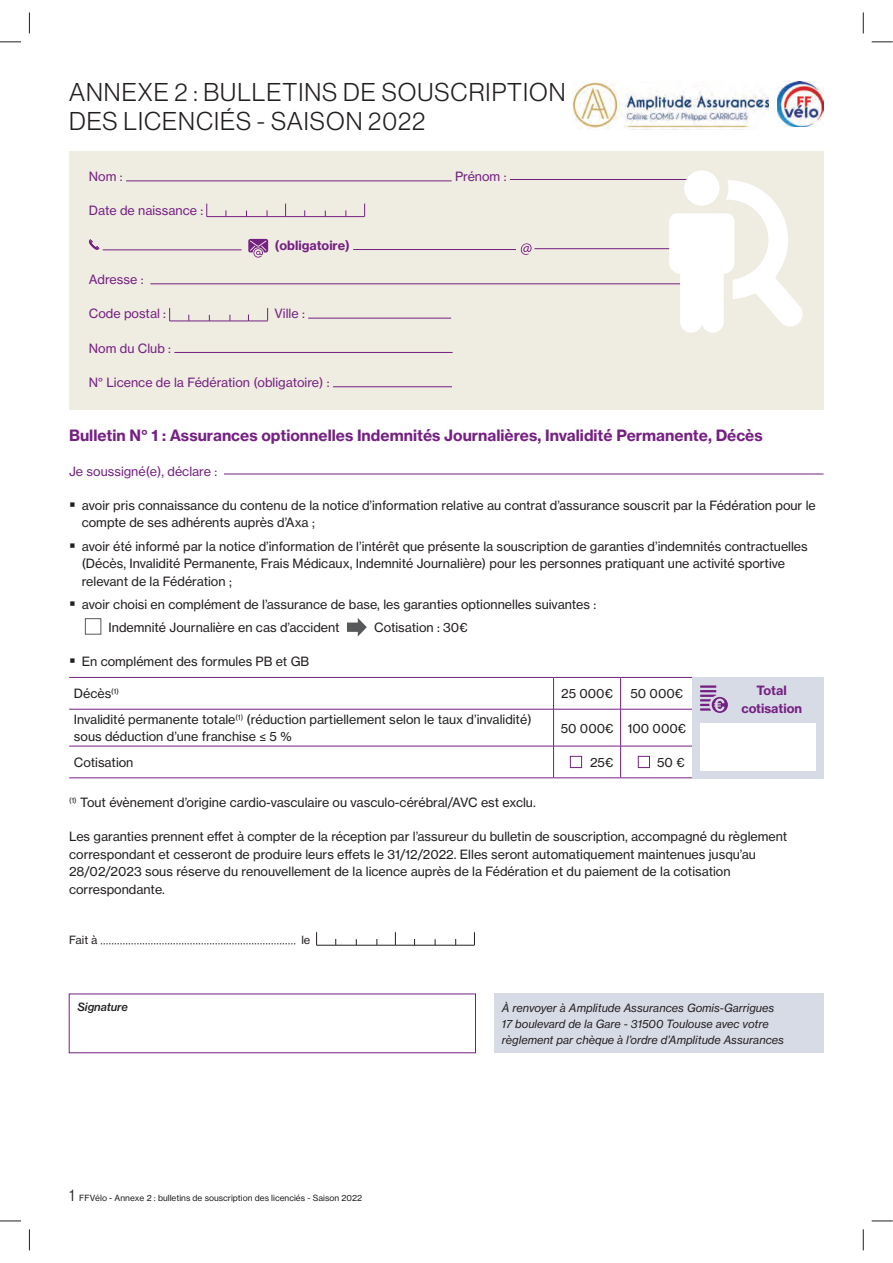
<style>
.page{position:relative;width:893px;height:1263px;background:#fff}
.page>*{position:absolute;margin:0;border:0;box-sizing:border-box;transform-origin:0 0}
.t1{font:25.2px/29.4px "N Haas Grotesk DS Std 45 Lt";letter-spacing:.04em;color:#231f20}
.t2{font:15.45px "N Haas Grotesk TX Std 75 Bd";color:#752183}
.t3{font:12.6px/17.5px "N Haas Grotesk TX Std 55 Rg";color:#231f20}
.t4{font:12.6px "N Haas Grotesk TX Std 55 Rg";color:#752183}
.t5{font:12.6px/17.5px "N Haas Grotesk TX Std 75 Bd";color:#752183;text-align:center}
.t6{font:11.25px/16px "N Haas Grotesk TX Std 56 It";color:#231f20}
.t7{font:11.25px "N Haas Grotesk TX Std 66 Md It";color:#231f20}
.t8{font:11.25px "N Haas Grotesk TX Std 55 Rg";color:#231f20}
.t9{font:8.4px "N Haas Grotesk TX Std 55 Rg";color:#231f20}
.s1{font-family:"Neue Haas Display";font-weight:300;font-size:16.5px}
</style>
<div class="page">
<div style="left:69px;top:151px;width:754px;height:258px;background:#efece1"></div>
<hr style="left:126px;top:181px;width:326px;height:1px;background:#752183">
<hr style="left:510px;top:179px;width:178px;height:1px;background:#752183">
<hr style="left:286px;top:216px;width:78px;height:1px;background:#752183">
<svg style="left:285px;top:204px;width:1px;height:13px"></svg>
<svg style="left:364px;top:204px;width:1px;height:13px"></svg>
<hr style="left:207px;top:216px;width:78px;height:1px;background:#752183">
<svg style="left:206px;top:204px;width:1px;height:13px"></svg>
<svg style="left:89px;top:239px;width:10px;height:11px"></svg>
<hr style="left:103px;top:250px;width:139px;height:1px;background:#752183">
<svg style="left:248px;top:239px;width:20px;height:19px"></svg>
<hr style="left:353px;top:249px;width:163px;height:1px;background:#752183">
<hr style="left:534px;top:248px;width:135px;height:1px;background:#752183">
<hr style="left:150px;top:284px;width:532px;height:1px;background:#752183">
<svg style="left:248px;top:308px;width:20px;height:14px"></svg>
<hr style="left:170px;top:321px;width:78px;height:1px;background:#752183">
<svg style="left:169px;top:308px;width:1px;height:13px"></svg>
<hr style="left:308px;top:318px;width:143px;height:1px;background:#752183">
<hr style="left:174px;top:352px;width:279px;height:1px;background:#752183">
<hr style="left:333px;top:387px;width:119px;height:1px;background:#752183">
<svg style="left:521px;top:243px;width:10px;height:12px"></svg>
<svg style="left:669px;top:170px;width:134px;height:163px"></svg>
<hr style="left:224px;top:474px;width:599px;height:1px;background:#752183">
<div style="left:85px;top:618px;width:16px;height:17px;border:1px solid #57585a"></div>
<svg style="left:347px;top:618px;width:20px;height:19px"></svg>
<hr style="left:69px;top:677px;width:484px;height:1px;background:#752183">
<hr style="left:553px;top:678px;width:1px;height:31px;background:#752183">
<hr style="left:553px;top:677px;width:68px;height:1px;background:#752183">
<hr style="left:620px;top:678px;width:1px;height:31px;background:#752183">
<hr style="left:621px;top:677px;width:72px;height:1px;background:#752183">
<hr style="left:69px;top:709px;width:484px;height:1px;background:#752183">
<hr style="left:553px;top:709px;width:1px;height:37px;background:#752183">
<hr style="left:553px;top:709px;width:68px;height:1px;background:#752183">
<hr style="left:620px;top:709px;width:1px;height:37px;background:#752183">
<hr style="left:621px;top:709px;width:72px;height:1px;background:#752183">
<hr style="left:69px;top:746px;width:484px;height:1px;background:#752183">
<hr style="left:69px;top:778px;width:484px;height:1px;background:#752183">
<hr style="left:553px;top:746px;width:1px;height:32px;background:#752183">
<hr style="left:553px;top:746px;width:68px;height:1px;background:#752183">
<hr style="left:553px;top:778px;width:68px;height:1px;background:#752183">
<hr style="left:620px;top:746px;width:1px;height:32px;background:#752183">
<hr style="left:621px;top:746px;width:72px;height:1px;background:#752183">
<hr style="left:621px;top:778px;width:72px;height:1px;background:#752183">
<svg style="left:101px;top:944px;width:194px;height:1px"></svg>
<hr style="left:395px;top:945px;width:79px;height:1px;background:#231f20">
<svg style="left:395px;top:932px;width:1px;height:13px"></svg>
<svg style="left:474px;top:932px;width:1px;height:13px"></svg>
<hr style="left:317px;top:945px;width:78px;height:1px;background:#231f20">
<svg style="left:316px;top:932px;width:1px;height:13px"></svg>
<svg style="left:570px;top:756px;width:80px;height:12px"></svg>
<div style="left:692px;top:677px;width:131px;height:102px;background:#d7dbe6"></div>
<svg style="left:700px;top:685px;width:28px;height:28px"></svg>
<div style="left:701px;top:723px;width:115px;height:48px;background:#fff"></div>
<div style="left:494px;top:994px;width:329px;height:59px;background:#d7dbe6"></div>
<img style="left:777px;top:82px;width:46px;height:45px">
<img style="left:572px;top:82px;width:197px;height:48px">
<svg style="left:0;top:42px;width:21px;height:1px"></svg>
<svg style="left:872px;top:42px;width:21px;height:1px"></svg>
<svg style="left:0;top:1221px;width:21px;height:1px"></svg>
<svg style="left:872px;top:1221px;width:21px;height:1px"></svg>
<svg style="left:29px;top:12px;width:1px;height:21px"></svg>
<svg style="left:29px;top:1229px;width:1px;height:21px"></svg>
<svg style="left:863px;top:12px;width:1px;height:21px"></svg>
<svg style="left:863px;top:1229px;width:1px;height:21px"></svg>
<h1 class="t1" style="left:69px;top:80px;width:498px">ANNEXE 2 : BULLETINS DE SOUSCRIPTION<br>DES LICENCIÉS - SAISON 2022</h1>
<p class="t4" style="left:89px;top:171px;width:35px">Nom :</p>
<p class="t4" style="left:455px;top:171px;width:53px">Prénom :</p>
<p class="t4" style="left:89px;top:206px;width:116px">Date de naissance :</p>
<p class="t5" style="left:275px;top:237px;width:76px">(obligatoire)</p>
<p class="t4" style="left:89px;top:274px;width:56px">Adresse :</p>
<p class="t4" style="left:89px;top:309px;width:79px">Code postal :</p>
<p class="t4" style="left:274px;top:309px;width:32px">Ville :</p>
<p class="t4" style="left:89px;top:343px;width:84px">Nom du Club :</p>
<p class="t4" style="left:89px;top:377px;width:242px">N° Licence de la Fédération (obligatoire) :</p>
<p class="t2" style="left:69px;top:429px;width:695px">Bulletin N° 1 : Assurances optionnelles Indemnités Journalières, Invalidité Permanente, Décès</p>
<p class="t4" style="left:69px;top:466px;width:150px">Je soussigné(e), déclare :</p>
<p class="t3" style="left:82px;top:497px;width:736px">avoir pris connaissance du contenu de la notice d’information relative au contrat d’assurance souscrit par la Fédération pour le compte de ses adhérents auprès d’Axa ;</p>
<p class="t3" style="left:82px;top:538px;width:727px">avoir été informé par la notice d’information de l’intérêt que présente la souscription de garanties d’indemnités contractuelles (Décès, Invalidité Permanente, Frais Médicaux, Indemnité Journalière) pour les personnes pratiquant une activité sportive relevant de la Fédération ;</p>
<p class="t3" style="left:109px;top:593px;width:489px;line-height:23.1px;text-indent:-27px">avoir choisi en complément de l’assurance de base, les garanties optionnelles suivantes :<br>Indemnité Journalière en cas d’accident</p>
<p class="t3" style="left:374px;top:619px;width:95px">Cotisation : 30€</p>
<p class="t3" style="left:82px;top:653px;width:229px">En complément des formules PB et GB</p>
<p class="t3" style="left:74px;top:686px;width:47px">Décès<sup>(1)</sup></p>
<p class="t3" style="left:561px;top:686px;width:53px">25 000€</p>
<p class="t3" style="left:630px;top:686px;width:54px">50 000€</p>
<p class="t3" style="left:74px;top:711px;width:459px">Invalidité permanente totale<sup>(1)</sup> (réduction partiellement selon le taux d’invalidité) sous déduction d’une franchise ≤ 5 %</p>
<p class="t3" style="left:561px;top:720px;width:127px">50 000€ 100 000€</p>
<p class="t3" style="left:74px;top:754px;width:61px">Cotisation</p>
<p class="t3" style="left:590px;top:754px;width:25px">25€</p>
<p class="t3" style="left:657px;top:754px;width:29px">50 €</p>
<p class="t3" style="left:69px;top:794px;width:468px"><sup>(1)</sup> Tout évènement d’origine cardio-vasculaire ou vasculo-cérébral/AVC est exclu.</p>
<p class="t3" style="left:69px;top:828px;width:720px">Les garanties prennent effet à compter de la réception par l’assureur du bulletin de souscription, accompagné du règlement correspondant et cesseront de produire leurs effets le 31/12/2022. Elles seront automatiquement maintenues jusqu’au 28/02/2023 sous réserve du renouvellement de la licence auprès de la Fédération et du paiement de la cotisation correspondante.</p>
<p class="t8" style="left:69px;top:935px;width:30px">Fait à</p>
<p class="t8" style="left:301px;top:935px;width:11px">le</p>
<p class="t5" style="left:741px;top:683px;width:62px">Total cotisation</p>
<p class="t7" style="left:77px;top:1001px;width:52px">Signature</p>
<p class="t9" style="left:69px;top:1195px;width:294px"><span class="s1">1</span> FFVélo - Annexe 2 : bulletins de souscription des licenciés - Saison 2022</p>
<p class="t6" style="left:502px;top:1000px;width:284px">À renvoyer à Amplitude Assurances Gomis-Garrigues<br>17 boulevard de la Gare - 31500 Toulouse avec votre règlement par chèque à l’ordre d’Amplitude Assurances</p>
</div>
